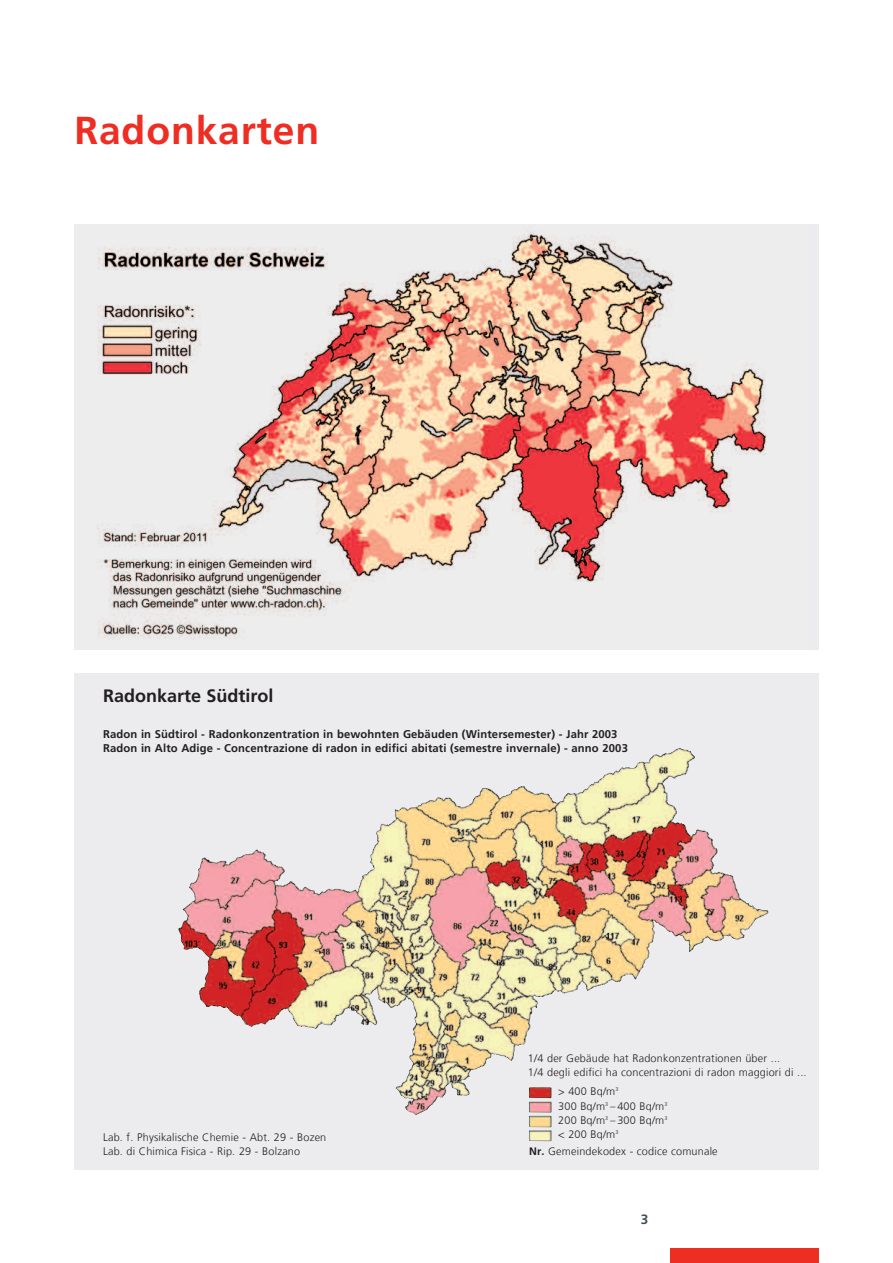
<style>
.page{position:relative;width:893px;height:1263px;background:#fff}
.page>*{position:absolute;margin:0;border:0;box-sizing:border-box;transform-origin:0 0}
.t1{font:700 39px "Frutiger LT Com";letter-spacing:.02em;color:#ee2e22}
.t2{font:700 18px "Frutiger LT Com";color:#231f20}
.t3{font:700 13.5px "Frutiger LT Com";color:#3d4f59}
.t4{font:700 11.25px/14.2px "Frutiger LT Com";letter-spacing:.01em;color:#231f20}
.t5{font:300 10.8px/14.2px "Frutiger LT Com";letter-spacing:.015em;color:#231f20}
.s1{font-weight:700}
</style>
<div class="page">
<div style="left:670px;top:1248px;width:149px;height:15px;background:#ee2e22"></div>
<img style="left:74px;top:224px;width:733px;height:426px">
<svg style="left:74px;top:673px;width:745px;height:496px;background:#e6dbd4"></svg>
<img style="left:178px;top:849px;width:152px;height:86px">
<h1 class="t1" style="left:74px;top:115px;width:246px">Radonkarten</h1>
<h2 class="t2" style="left:103px;top:689px;width:172px">Radonkarte Südtirol</h2>
<p class="t4" style="left:103px;top:728px;width:526px">Radon in Südtirol - Radonkonzentration in bewohnten Gebäuden (Wintersemester) - Jahr 2003<br>Radon in Alto Adige - Concentrazione di radon in edifici abitati (semestre invernale) - anno 2003</p>
<p class="t5" style="left:103px;top:1131px;width:225px">Lab. f. Physikalische Chemie - Abt. 29 - Bozen<br>Lab. di Chimica Fisica - Rip. 29 - Bolzano</p>
<p class="t5" style="left:528px;top:1052px;width:280px">1/4 der Gebäude hat Radonkonzentrationen über ...<br>1/4 degli edifici ha concentrazioni di radon maggiori di ...</p>
<p class="t5" style="left:558px;top:1085px;width:111px">&gt; 400 Bq/m<sup>3<br></sup>300 Bq/m<sup>3</sup> – 400 Bq/m<sup>3<br></sup>200 Bq/m<sup>3</sup> – 300 Bq/m<sup>3 </sup>&lt; 200 Bq/m<sup>3</sup></p>
<p class="t5" style="left:529px;top:1145px;width:190px"><span class="s1">Nr.</span> Gemeindekodex - codice comunale</p>
<p class="t3" style="left:641px;top:1213px;width:9px">3</p>
</div>
